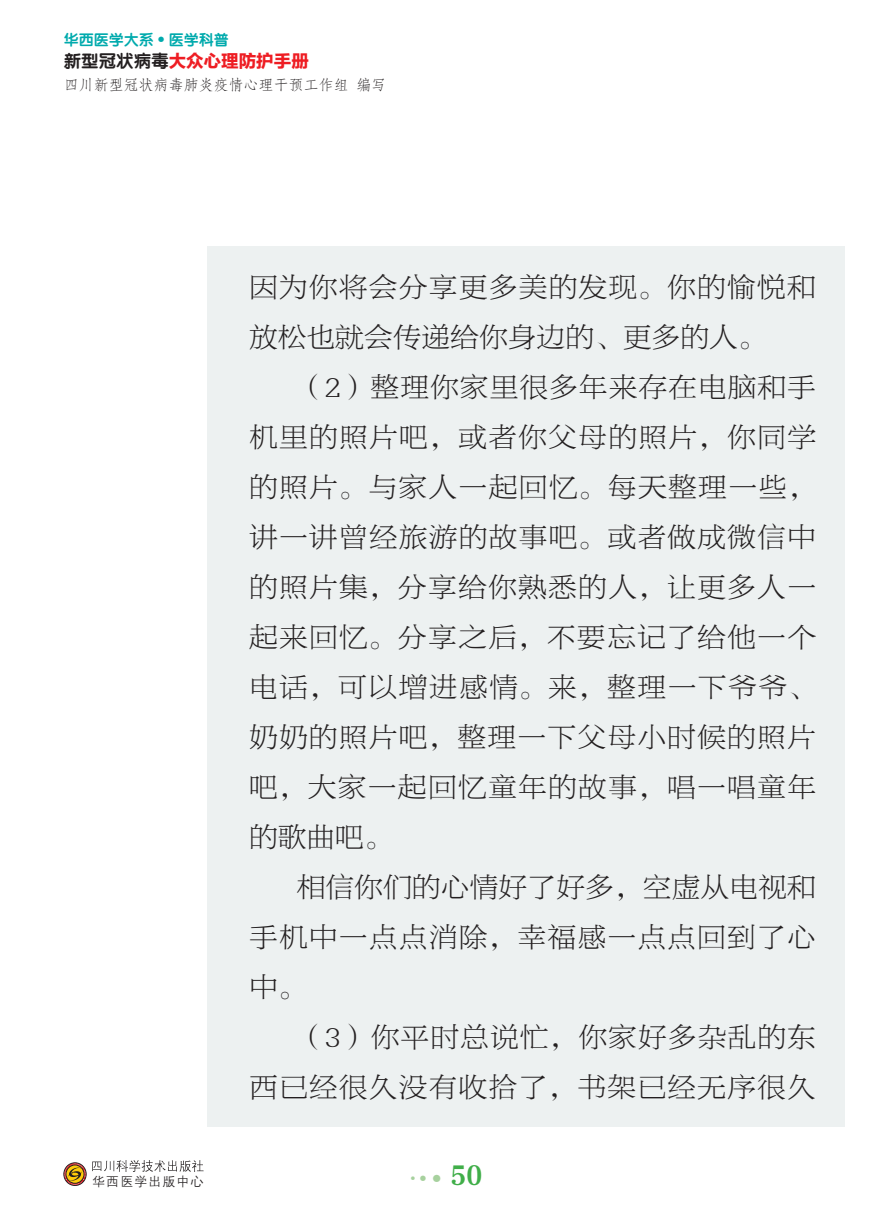
<style>
.page{position:relative;width:886px;height:1226px;background:#fff}
.page>*{position:absolute;margin:0;border:0;box-sizing:border-box;transform-origin:0 0}
.t1{font:28.75px/50px "FZBYSK GBK1 0";letter-spacing:.04em;color:#231f20;text-align:justify}
.t2{font:25px "FZCYSK GBK1 0";color:#40ae49}
.t3{font:17.5px "FZLTDHK GBK1 0";color:#ee1d23}
.t4{font:15px "FZFSK GBK1 0";color:#231f20}
.t5{font:15px "FZY4 K GBK1 0";color:#00aaad}
.t6{font:12.75px "FZZDXJW GB1 0";letter-spacing:.1em;color:#231f20}
.s1{font-family:"FZY4 K GBK1 0";color:#231f20}
</style>
<div class="page">
<div style="left:64px;top:1163px;width:22px;height:23px;border:1px solid #231f20;border-radius:50%"></div>
<svg style="left:64px;top:1163px;width:22px;height:22px"></svg>
<svg style="left:92px;top:1160px;width:111px;height:12px"></svg>
<div style="left:207px;top:246px;width:638px;height:881px;background:#edf1f1"></div>
<p class="t5" style="left:64px;top:30px;width:166px">华西医学大系 <sup>●</sup> 医学科普</p>
<p class="t4" style="left:64px;top:77px;width:324px">四川新型冠状病毒肺炎疫情心理干预工作组 编写</p>
<p class="t3" style="left:64px;top:51px;width:246px"><span class="s1">新型冠状病毒</span>大众心理防护手册</p>
<p class="t6" style="left:92px;top:1175px;width:113px">华西医学出版中心</p>
<p class="t1" style="left:249px;top:263px;width:568px">因为你将会分享更多美的发现。你的愉悦和放松也就会传递给你身边的、更多的人。</p>
<p class="t1" style="left:249px;top:363px;width:568px;text-indent:47px">（2）整理你家里很多年来存在电脑和手机里的照片吧，或者你父母的照片，你同学的照片。与家人一起回忆。每天整理一些，讲一讲曾经旅游的故事吧。或者做成微信中的照片集，分享给你熟悉的人，让更多人一起来回忆。分享之后，不要忘记了给他一个电话，可以增进感情。来，整理一下爷爷、奶奶的照片吧，整理一下父母小时候的照片吧，大家一起回忆童年的故事，唱一唱童年的歌曲吧。</p>
<p class="t1" style="left:249px;top:863px;width:568px;text-indent:47px">相信你们的心情好了好多，空虚从电视和手机中一点点消除，幸福感一点点回到了心中。</p>
<p class="t1" style="left:249px;top:1013px;width:568px;text-align:right">（3）你平时总说忙，你家好多杂乱的东<br>西已经很久没有收拾了，书架已经无序很久</p>
<p class="t2" style="left:451px;top:1161px;width:33px">50</p>
</div>
